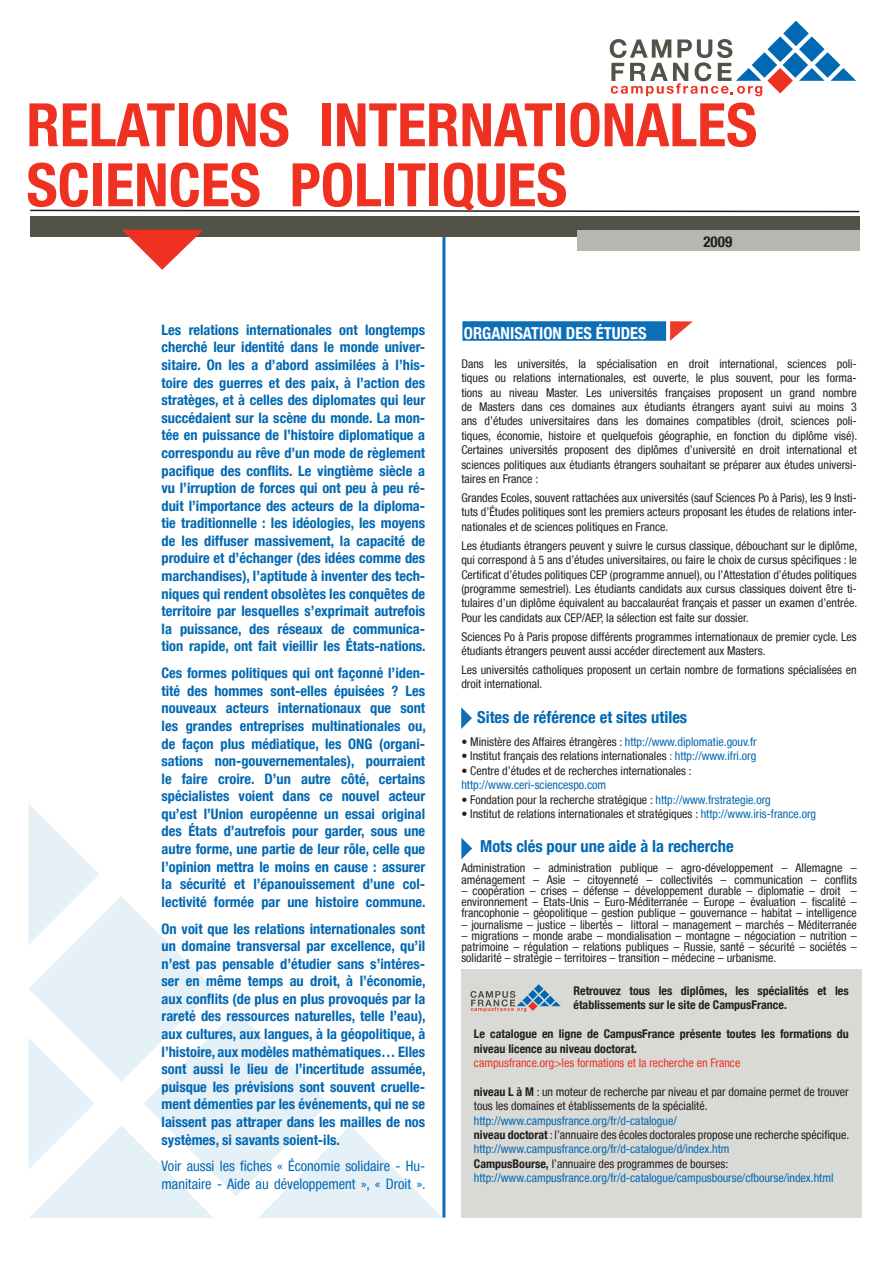
<style>
.page{position:relative;width:893px;height:1263px;background:#fff}
.page>*{position:absolute;margin:0;border:0;box-sizing:border-box;transform-origin:0 0}
.t1{font:700 condensed 60px "Helvetica Neue LT";color:#ef3122}
.t2{font:700 condensed 16.5px "Helvetica Neue LT";color:#0168b3}
.t3{font:700 condensed 16.5px "Helvetica Neue LT";color:#fff}
.t4{font:700 condensed 15px "Helvetica Neue LT";color:#231f20}
.t5{font:700 condensed 14.4px/17.5px "Helvetica Neue LT";color:#0168b3;text-align:justify}
.t6{font:condensed 14.4px/17.5px "Helvetica Neue LT";color:#0168b3}
.t7{font:condensed 12px/14.4px "Helvetica Neue LT";color:#231f20;text-align:justify}
.t8{font:condensed 12px "Helvetica Neue LT";color:#0168b3}
.t9{font:700 condensed 12px/14.4px "Helvetica Neue LT";color:#231f20}
.t10{font:condensed 12px "Helvetica Neue LT";color:#ef3122}
.s1{color:#0168b3}
.s2{font-weight:700}
</style>
<div class="page">
<div style="left:462px;top:321px;width:204px;height:20px;background:#0b6eb6"></div>
<svg style="left:670px;top:321px;width:23px;height:20px"></svg>
<svg style="left:461px;top:707px;width:11px;height:22px"></svg>
<svg style="left:610px;top:21px;width:246px;height:75px"></svg>
<hr style="left:442px;top:230px;width:3px;height:987px;background:#0168b3">
<div style="left:30px;top:216px;width:829px;height:21px;background:#535249"></div>
<svg style="left:30px;top:209px;width:830px;height:4px"></svg>
<svg style="left:122px;top:230px;width:81px;height:40px"></svg>
<div style="left:577px;top:230px;width:282px;height:20px;background:#b6b7b1"></div>
<svg style="left:28px;top:803px;width:415px;height:415px"></svg>
<svg style="left:461px;top:838px;width:11px;height:21px"></svg>
<div style="left:461px;top:969px;width:400px;height:248px;background:#d9d9d5"></div>
<svg style="left:470px;top:984px;width:91px;height:28px"></svg>
<p class="t1" style="left:26px;top:89px;width:732px">RELATIONS INTERNATIONALES</p>
<p class="t1" style="left:26px;top:149px;width:542px">SCIENCES POLITIQUES</p>
<p class="t4" style="left:703px;top:232px;width:30px">2009</p>
<p class="t5" style="left:162px;top:321px;width:266px">Les relations internationales ont longtemps cherché leur identité dans le monde univer&shy;sitaire. On les a d’abord assimilées à l’his&shy;toire des guerres et des paix, à l’action des stratèges, et à celles des diplomates qui leur succédaient sur la scène du monde. La mon&shy;tée en puissance de l’histoire diplomatique a correspondu au rêve d’un mode de règlement pacifique des conflits. Le vingtième siècle a vu l’irruption de forces qui ont peu à peu ré&shy;duit l’importance des acteurs de la diploma&shy;tie traditionnelle : les idéologies, les moyens de les diffuser massivement, la capacité de produire et d’échanger (des idées comme des marchandises), l’aptitude à inventer des tech&shy;niques qui rendent obsolètes les conquêtes de territoire par lesquelles s’exprimait autrefois la puissance, des réseaux de communica&shy;tion rapide, ont fait vieillir les États-nations.</p>
<p class="t5" style="left:162px;top:664px;width:266px">Ces formes politiques qui ont façonné l’iden&shy;tité des hommes sont-elles épuisées ? Les nouveaux acteurs internationaux que sont les grandes entreprises multinationales ou, de façon plus médiatique, les ONG (organi&shy;sations non-gouvernementales), pourraient le faire croire. D’un autre côté, certains spécialistes voient dans ce nouvel acteur qu’est l’Union européenne un essai original des États d’autrefois pour garder, sous une autre forme, une partie de leur rôle, celle que l’opinion mettra le moins en cause : assurer la sécurité et l’épanouissement d’une col&shy;lectivité formée par une histoire commune.</p>
<p class="t5" style="left:162px;top:919px;width:266px">On voit que les relations internationales sont un domaine transversal par excellence, qu’il n’est pas pensable d’étudier sans s’intéres&shy;ser en même temps au droit, à l’économie, aux conflits (de plus en plus provoqués par la rareté des ressources naturelles, telle l’eau), aux cultures, aux langues, à la géopolitique, à l’histoire, aux modèles mathématiques… Elles sont aussi le lieu de l’incertitude assumée, puisque les prévisions sont souvent cruelle&shy;ment démenties par les événements, qui ne se laissent pas attraper dans les mailles de nos systèmes, si savants soient-ils.</p>
<p class="t6" style="left:162px;top:1157px;width:266px">Voir aussi les fiches « Économie solidaire - Hu&shy;manitaire - Aide au développement », « Droit ».</p>
<h2 class="t3" style="left:464px;top:323px;width:184px">ORGANISATION DES ÉTUDES</h2>
<p class="t7" style="left:461px;top:356px;width:397px">Dans les universités, la spécialisation en droit international, sciences poli&shy;tiques ou relations internationales, est ouverte, le plus souvent, pour les forma&shy;tions au niveau Master. Les universités françaises proposent un grand nombre de Masters dans ces domaines aux étudiants étrangers ayant suivi au moins 3 ans d’études universitaires dans les domaines compatibles (droit, sciences poli&shy;tiques, économie, histoire et quelquefois géographie, en fonction du diplôme visé).</p>
<p class="t7" style="left:461px;top:443px;width:397px">Certaines universités proposent des diplômes d’université en droit international et sciences politiques aux étudiants étrangers souhaitant se préparer aux études universi&shy;taires en France :</p>
<p class="t7" style="left:461px;top:490px;width:397px">Grandes Ecoles, souvent rattachées aux universités (sauf Sciences Po à Paris), les 9 Insti&shy;tuts d’Études politiques sont les premiers acteurs proposant les études de relations inter&shy;nationales et de sciences politiques en France.</p>
<p class="t7" style="left:461px;top:538px;width:397px">Les étudiants étrangers peuvent y suivre le cursus classique, débouchant sur le diplôme, qui correspond à 5 ans d’études universitaires, ou faire le choix de cursus spécifiques : le Certificat d’études politiques CEP (programme annuel), ou l’Attestation d’études politiques (programme semestriel). Les étudiants candidats aux cursus classiques doivent être ti&shy;tulaires d’un diplôme équivalent au baccalauréat français et passer un examen d’entrée.<br>Pour les candidats aux CEP/AEP, la sélection est faite sur dossier.</p>
<p class="t7" style="left:461px;top:629px;width:397px">Sciences Po à Paris propose différents programmes internationaux de premier cycle. Les étudiants étrangers peuvent aussi accéder directement aux Masters.</p>
<p class="t7" style="left:461px;top:662px;width:397px">Les universités catholiques proposent un certain nombre de formations spécialisées en droit international.</p>
<p class="t2" style="left:477px;top:707px;width:212px">Sites de référence et sites utiles</p>
<p class="t7" style="left:461px;top:734px;width:297px">• Ministère des Affaires étrangères : <span class="s1">http://www.diplomatie.gouv.fr</span></p>
<p class="t7" style="left:461px;top:749px;width:296px">• Institut français des relations internationales <span class="s1">: http://www.ifri.org</span></p>
<p class="t7" style="left:461px;top:763px;width:232px">• Centre d’études et de recherches internationales :</p>
<p class="t8" style="left:461px;top:778px;width:146px">http://www.ceri-sciencespo.com</p>
<p class="t7" style="left:461px;top:792px;width:311px">• Fondation pour la recherche stratégique : <span class="s1">http://www.frstrategie.org</span></p>
<p class="t7" style="left:461px;top:806px;width:356px">• Institut de relations internationales et stratégiques : <span class="s1">http://www.iris-france.org</span></p>
<p class="t2" style="left:480px;top:836px;width:255px">Mots clés pour une aide à la recherche</p>
<p class="t7" style="left:461px;top:862px;width:397px;line-height:11.2px">Administration – administration publique – agro-développement – Allemagne – aménagement – Asie – citoyenneté – collectivités – communication – conflits</p>
<p class="t7" style="left:461px;top:885px;width:397px;line-height:11.2px">– coopération – crises – défense – développement durable – diplomatie – droit – environnement – Etats-Unis – Euro-Méditerranée – Europe – évaluation – fiscalité – francophonie – géopolitique – gestion publique – gouvernance – habitat – intelligence</p>
<p class="t7" style="left:461px;top:917px;width:397px">– journalisme – justice – libertés – littoral – management – marchés – Méditerranée</p>
<p class="t7" style="left:461px;top:930px;width:397px;line-height:11.2px">– migrations – monde arabe – mondialisation – montagne – négociation – nutrition – patrimoine – régulation – relations publiques – Russie, santé – sécurité – sociétés – solidarité – stratégie – territoires – transition – médecine – urbanisme.</p>
<p class="t9" style="left:573px;top:983px;width:277px">Retrouvez tous les diplômes, les spécialités et les établissements sur le site de CampusFrance.</p>
<p class="t9" style="left:474px;top:1026px;width:376px">Le catalogue en ligne de CampusFrance présente toutes les formations du niveau licence au niveau doctorat.</p>
<p class="t10" style="left:474px;top:1056px;width:268px">campusfrance.org&gt;les formations et la recherche en France</p>
<p class="t7" style="left:474px;top:1084px;width:376px"><span class="s2">niveau L à M</span> : un moteur de recherche par niveau et par domaine permet de trouver tous les domaines et établissements de la spécialité.</p>
<p class="t8" style="left:474px;top:1113px;width:204px">http://www.campusfrance.org/fr/d-catalogue/</p>
<p class="t7" style="left:474px;top:1127px;width:377px"><span class="s2">niveau doctorat</span> : l’annuaire des écoles doctorales propose une recherche spécifique.</p>
<p class="t8" style="left:474px;top:1142px;width:257px">http://www.campusfrance.org/fr/d-catalogue/d/index.htm</p>
<p class="t7" style="left:474px;top:1156px;width:256px"><span class="s2">CampusBourse,</span> l’annuaire des programmes de bourses:</p>
<p class="t8" style="left:474px;top:1171px;width:361px">http://www.campusfrance.org/fr/d-catalogue/campusbourse/cfbourse/index.html</p>
</div>
